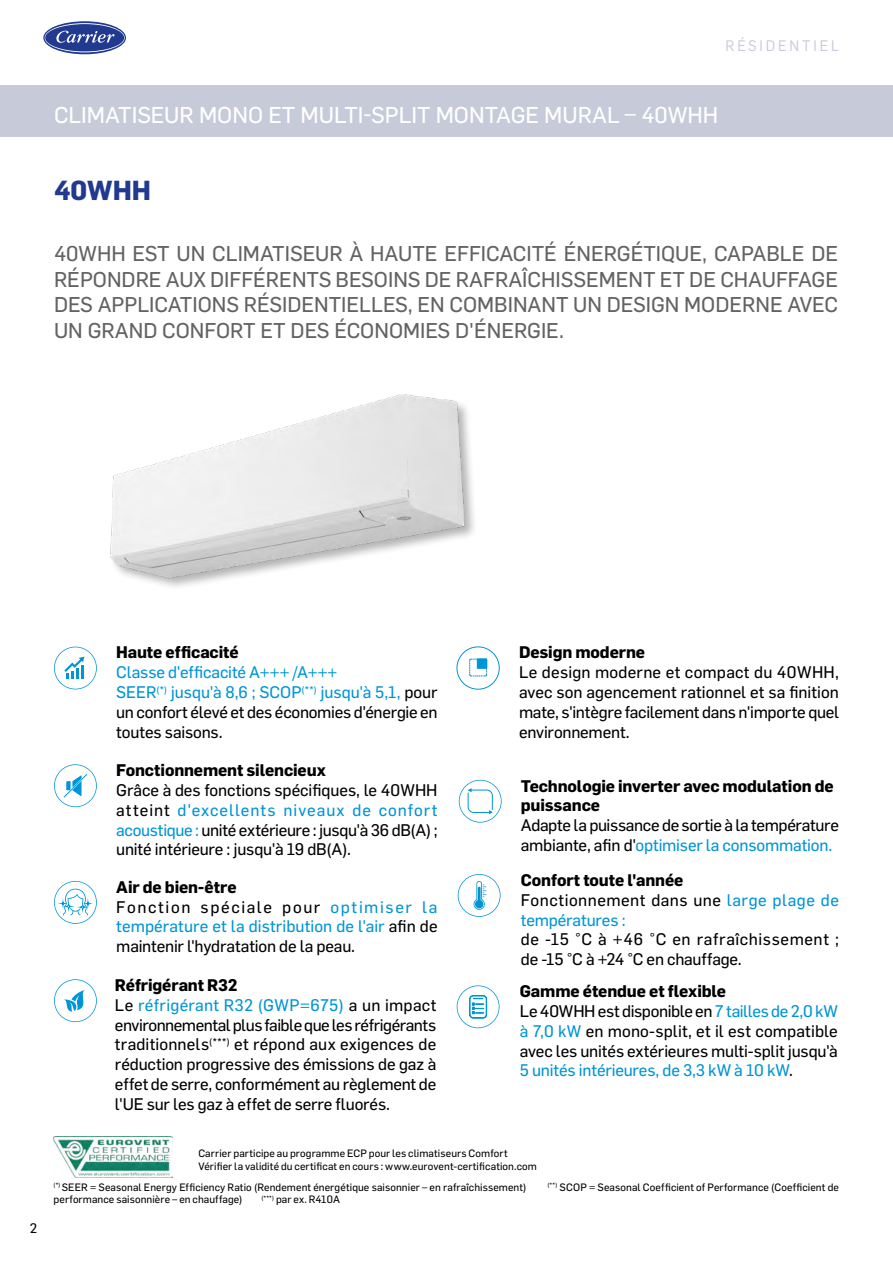
<style>
.page{position:relative;width:893px;height:1263px;background:#fff}
.page>*{position:absolute;margin:0;border:0;box-sizing:border-box;transform-origin:0 0}
.Titre_paragraphe_Header_1{font:700 27px "Flama";color:#213a8f}
.t1{font:22.5px "Flama Basic";color:#fff}
.Sous_paragraphe-_CAPS_gris{font:21px/25.5px "Flama Basic";color:#646363;text-align:justify}
.Texte_standard_10pt_-_regular{font:16.5px/19.8px "Flama Basic";letter-spacing:-.01em;color:#000;text-align:justify}
.Texte_standard_10_pt_Bold{font:700 16.5px/19.8px "Flama";letter-spacing:-.005em;color:#000}
.Texte_standard_10pt_-_regular-2{font:16.5px/19.8px "Flama Basic";letter-spacing:.03em;color:#000}
.Texte_standard_10pt_-_regular-3{font:16.5px/19.8px "Flama Basic";letter-spacing:.025em;color:#0095d6}
.Texte_standard_10pt_-_regular-4{font:16.5px "Flama Basic";letter-spacing:-.005em;color:#0095d6}
.t2{font:15px "Flama";letter-spacing:.2em;color:#c7cad9;scale:.95 1}
.t3{font:13.5px "Flama Basic";color:#000}
.Texte_standard_10pt_-_regular-5{font:10.5px "Flama Basic";letter-spacing:.01em;color:#000}
.s1{color:#0095d6}
.s2{color:#000}
</style>
<div class="page">
<div style="left:0;top:85px;width:893px;height:51px;background:#c7cad9"></div>
<svg style="left:43px;top:21px;width:83px;height:33px"></svg>
<svg style="left:45px;top:23px;width:80px;height:29px;background:#5d6fad"></svg>
<svg style="left:54px;top:647px;width:43px;height:42px"></svg>
<svg style="left:54px;top:979px;width:43px;height:43px"></svg>
<svg style="left:54px;top:764px;width:43px;height:43px"></svg>
<div style="left:457px;top:647px;width:42px;height:42px;border:1px solid #0095d6;border-radius:50%"></div>
<svg style="left:469px;top:658px;width:18px;height:19px"></svg>
<svg style="left:457px;top:985px;width:42px;height:43px"></svg>
<svg style="left:458px;top:874px;width:43px;height:43px"></svg>
<svg style="left:54px;top:881px;width:43px;height:43px"></svg>
<svg style="left:459px;top:780px;width:43px;height:43px"></svg>
<div style="left:109px;top:393px;width:369px;height:197px;background:#000;opacity:.3"></div>
<img style="left:109px;top:393px;width:361px;height:197px">
<img style="left:54px;top:1137px;width:118px;height:41px">
<p class="t2" style="left:726px;top:34px;width:121px">RÉSIDENTIEL</p>
<h2 class="t1" style="left:54px;top:98px;width:666px">CLIMATISEUR MONO ET MULTI-SPLIT MONTAGE MURAL – 40WHH</h2>
<p class="Titre_paragraphe_Header_1" style="left:54px;top:170px;width:99px">40WHH</p>
<p class="Sous_paragraphe-_CAPS_gris" style="left:54px;top:240px;width:786px">40WHH EST UN CLIMATISEUR À HAUTE EFFICACITÉ ÉNERGÉTIQUE, CAPABLE DE RÉPONDRE AUX DIFFÉRENTS BESOINS DE RAFRAÎCHISSEMENT ET DE CHAUFFAGE DES APPLICATIONS RÉSIDENTIELLES, EN COMBINANT UN DESIGN MODERNE AVEC UN GRAND CONFORT ET DES ÉCONOMIES D'ÉNERGIE.</p>
<p class="t3" style="left:30px;top:1218px;width:9px">2</p>
<p class="Texte_standard_10_pt_Bold" style="left:116px;top:642px;width:124px">Haute efficacité</p>
<p class="Texte_standard_10pt_-_regular-4" style="left:116px;top:660px;width:223px">Classe d'efficacité A+++ /A+++</p>
<p class="Texte_standard_10pt_-_regular" style="left:116px;top:681px;width:323px"><span class="s1">SEER</span><sup>(*)</sup> <span class="s1">jusqu'à 8,6 ; SCOP</span><sup>(**)</sup> <span class="s1">jusqu'à 5,1,</span> pour un confort élevé et des économies d'énergie en toutes saisons.</p>
<p class="Texte_standard_10_pt_Bold" style="left:116px;top:759px;width:211px">Fonctionnement silencieux</p>
<p class="Texte_standard_10pt_-_regular" style="left:116px;top:779px;width:323px">Grâce à des fonctions spécifiques, le 40WHH atteint <span class="s1">d'excellents niveaux de confort acoustique :</span> unité extérieure : jusqu'à 36 dB(A) ;</p>
<p class="Texte_standard_10pt_-_regular" style="left:116px;top:839px;width:236px">unité intérieure : jusqu'à 19 dB(A).</p>
<p class="Texte_standard_10_pt_Bold" style="left:116px;top:876px;width:122px">Air de bien-être</p>
<p class="Texte_standard_10pt_-_regular" style="left:116px;top:896px;width:323px">Fonction spéciale pour <span class="s1">optimiser la température et la distribution de l'air</span> afin de maintenir l'hydratation de la peau.</p>
<p class="Texte_standard_10_pt_Bold" style="left:115px;top:974px;width:124px">Réfrigérant R32</p>
<p class="Texte_standard_10pt_-_regular" style="left:115px;top:994px;width:323px">Le <span class="s1">réfrigérant R32 (GWP=675)</span> a un impact environnemental plus faible que les réfrigérants traditionnels<sup>(***)</sup> et répond aux exigences de réduction progressive des émissions de gaz à effet de serre, conformément au règlement de l'UE sur les gaz à effet de serre fluorés.</p>
<p class="Texte_standard_10_pt_Bold" style="left:519px;top:642px;width:128px">Design moderne</p>
<p class="Texte_standard_10pt_-_regular" style="left:519px;top:662px;width:321px">Le design moderne et compact du 40WHH, avec son agencement rationnel et sa finition mate, s'intègre facilement dans n'importe quel environnement.</p>
<p class="Texte_standard_10_pt_Bold" style="left:521px;top:775px;width:314px">Technologie inverter avec modulation de puissance</p>
<p class="Texte_standard_10pt_-_regular" style="left:521px;top:814px;width:320px">Adapte la puissance de sortie à la température ambiante, afin d'<span class="s1">optimiser la consommation.</span></p>
<p class="Texte_standard_10_pt_Bold" style="left:521px;top:869px;width:164px">Confort toute l'année</p>
<p class="Texte_standard_10pt_-_regular-3" style="left:521px;top:889px;width:320px"><span class="s2">Fonctionnement dans une</span> large plage de températures :</p>
<p class="Texte_standard_10pt_-_regular-2" style="left:521px;top:929px;width:320px">de -15 °C à +46 °C en rafraîchissement ; de -15 °C à +24 °C en chauffage.</p>
<p class="Texte_standard_10_pt_Bold" style="left:520px;top:980px;width:208px">Gamme étendue et flexible</p>
<p class="Texte_standard_10pt_-_regular" style="left:520px;top:1000px;width:320px">Le 40WHH est disponible en <span class="s1">7 tailles de 2,0 kW à 7,0 kW</span> en mono-split, et il est compatible avec les unités extérieures multi-split jusqu'à <span class="s1">5 unités intérieures, de 3,3 kW à 10 kW</span>.</p>
<p class="Texte_standard_10pt_-_regular-5" style="left:198px;top:1145px;width:311px">Carrier participe au programme ECP pour les climatiseurs Comfort</p>
<p class="Texte_standard_10pt_-_regular-5" style="left:198px;top:1158px;width:340px">Vérifier la validité du certificat en cours : www.eurovent-certification.com</p>
<p class="Texte_standard_10pt_-_regular-5" style="left:54px;top:1179px;width:474px"><sup>(*)</sup> SEER = Seasonal Energy Efficiency Ratio (Rendement énergétique saisonnier – en rafraîchissement)</p>
<p class="Texte_standard_10pt_-_regular-5" style="left:548px;top:1179px;width:293px"><sup>(**)</sup> SCOP = Seasonal Coefficient of Performance (Coefficient de</p>
<p class="Texte_standard_10pt_-_regular-5" style="left:54px;top:1192px;width:190px">performance saisonnière – en chauffage)</p>
<p class="Texte_standard_10pt_-_regular-5" style="left:261px;top:1192px;width:80px"><sup>(***)</sup> par ex. R410A</p>
</div>
